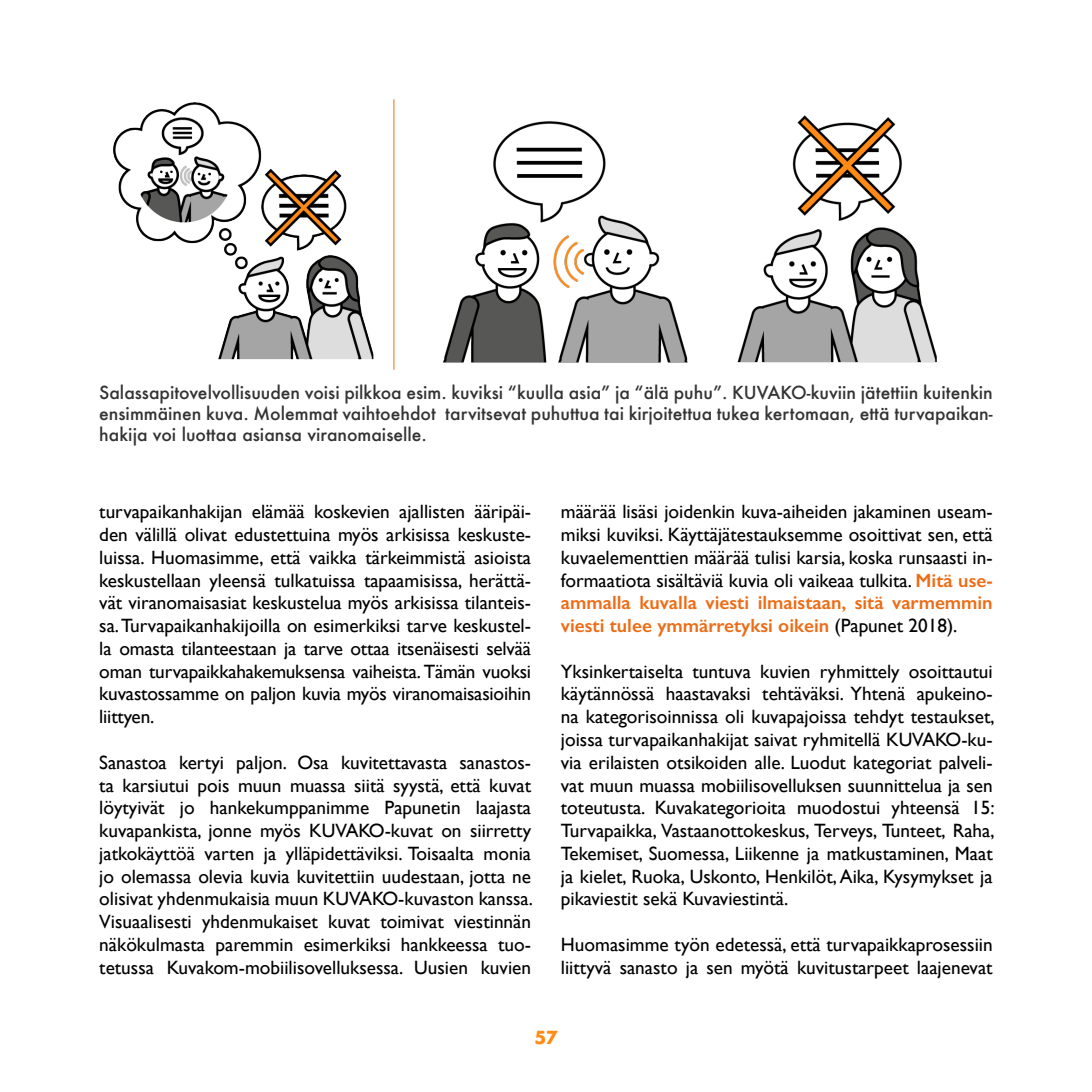
<style>
.page{position:relative;width:1092px;height:1092px;background:#fff}
.page>*{position:absolute;margin:0;border:0;box-sizing:border-box;transform-origin:0 0}
.t1{font:19.25px/22.8px "Gill Sans";color:#000;text-align:justify}
.t2{font:500 17.5px/21px "Futura";color:#333;text-align:justify}
.t3{font:700 17.5px "Futura";color:#ff8a14}
.s1{font-weight:600;color:#ed6c15}
</style>
<div class="page">
<img style="left:113px;top:102px;width:261px;height:258px">
<hr style="left:393px;top:99px;width:1px;height:271px;background:#ed6c15">
<img style="left:443px;top:115px;width:494px;height:248px">
<p class="t2" style="left:99px;top:381px;width:894px">Salassapitovelvollisuuden voisi pilkkoa esim. kuviksi “kuulla asia” ja “älä puhu”. KUVAKO-kuviin jätettiin kuitenkin ensimmäinen kuva. Molemmat vaihtoehdot tarvitsevat puhuttua tai kirjoitettua tukea kertomaan, että turvapaikan&shy;hakija voi luottaa asiansa viranomaiselle.</p>
<p class="t1" style="left:99px;top:500px;width:433px">turvapaikanhakijan elämää koskevien ajallisten ääripäi&shy;den välillä olivat edustettuina myös arkisissa keskuste&shy;luissa. Huomasimme, että vaikka tärkeimmistä asioista keskustellaan yleensä tulkatuissa tapaamisissa, herättä&shy;vät viranomaisasiat keskustelua myös arkisissa tilanteis&shy;sa. Turvapaikanhakijoilla on esimerkiksi tarve keskustel&shy;la omasta tilanteestaan ja tarve ottaa itsenäisesti selvää oman turvapaikkahakemuksensa vaiheista. Tämän vuoksi kuvastossamme on paljon kuvia myös viranomaisasioihin liittyen.</p>
<p class="t1" style="left:99px;top:750px;width:435px">Sanastoa kertyi paljon. Osa kuvitettavasta sanastos&shy;ta karsiutui pois muun muassa siitä syystä, että kuvat löytyivät jo hankekumppanimme Papunetin laajasta kuvapankista, jonne myös KUVAKO-kuvat on siirretty jatkokäyttöä varten ja ylläpidettäviksi. Toisaalta monia jo olemassa olevia kuvia kuvitettiin uudestaan, jotta ne olisivat yhdenmukaisia muun KUVAKO-kuvaston kanssa.<br>Visuaalisesti yhdenmukaiset kuvat toimivat viestinnän näkökulmasta paremmin esimerkiksi hankkeessa tuo&shy;tetussa Kuvakom-mobiilisovelluksessa. Uusien kuvien</p>
<p class="t1" style="left:561px;top:500px;width:433px">määrää lisäsi joidenkin kuva-aiheiden jakaminen useam&shy;miksi kuviksi. Käyttäjätestauksemme osoittivat sen, että kuvaelementtien määrää tulisi karsia, koska runsaasti in&shy;formaatiota sisältäviä kuvia oli vaikeaa tulkita. <span class="s1">Mitä use&shy;ammalla kuvalla viesti ilmaistaan, sitä varmemmin viesti tulee ymmärretyksi oikein</span> (Papunet 2018).</p>
<p class="t1" style="left:561px;top:659px;width:435px">Yksinkertaiselta tuntuva kuvien ryhmittely osoittautui käytännössä haastavaksi tehtäväksi. Yhtenä apukeino&shy;na kategorisoinnissa oli kuvapajoissa tehdyt testaukset, joissa turvapaikanhakijat saivat ryhmitellä KUVAKO-ku&shy;via erilaisten otsikoiden alle. Luodut kategoriat palveli&shy;vat muun muassa mobiilisovelluksen suunnittelua ja sen toteutusta. Kuvakategorioita muodostui yhteensä 15:<br>Turvapaikka, Vastaanottokeskus, Terveys, Tunteet, Raha, Tekemiset, Suomessa, Liikenne ja matkustaminen, Maat ja kielet, Ruoka, Uskonto, Henkilöt, Aika, Kysymykset ja pikaviestit sekä Kuvaviestintä.</p>
<p class="t1" style="left:561px;top:932px;width:433px">Huomasimme työn edetessä, että turvapaikkaprosessiin liittyvä sanasto ja sen myötä kuvitustarpeet laajenevat</p>
<p class="t3" style="left:534px;top:1025px;width:25px">57</p>
</div>
